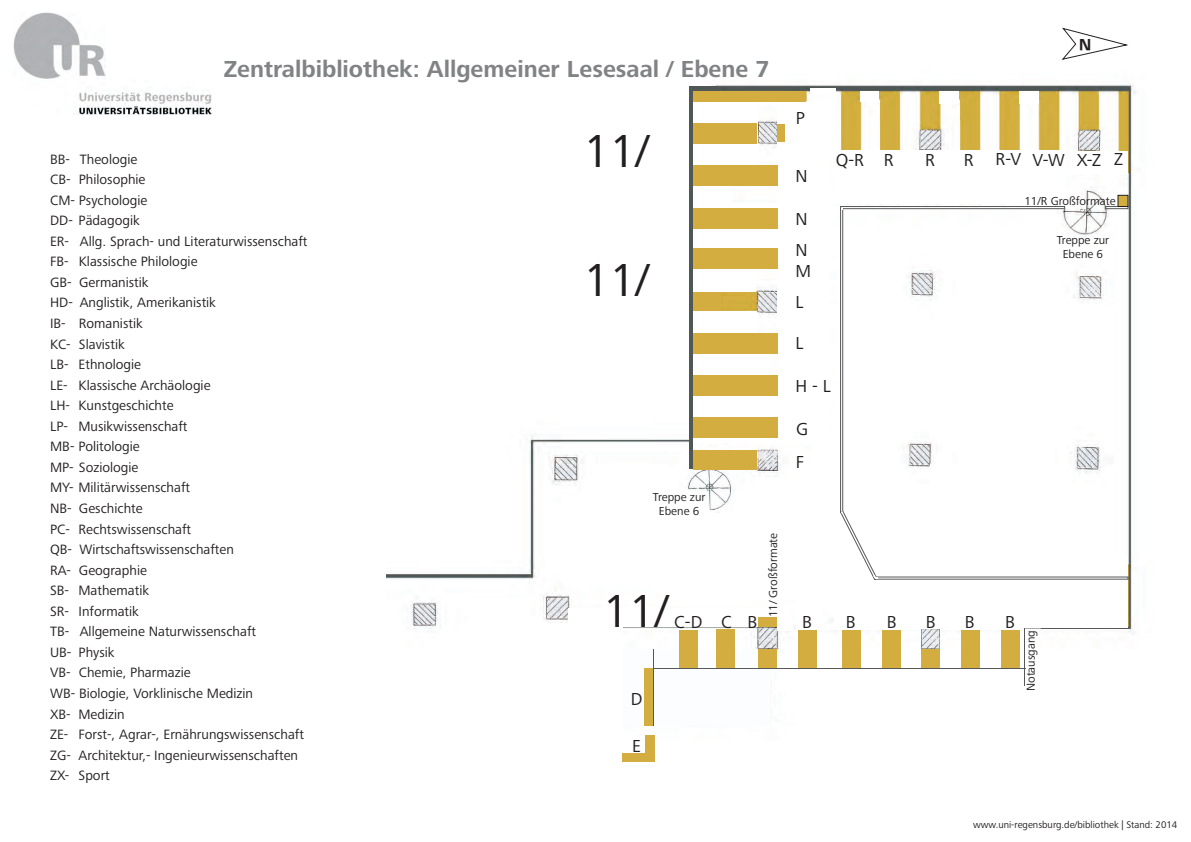
<style>
.page{position:relative;width:1191px;height:842px;background:#fff}
.page>*{position:absolute;margin:0;border:0;box-sizing:border-box;transform-origin:0 0}
.t1{font:48px "Frutiger Next LTW1 G";color:#231f20}
.t2{font:700 24px "Frutiger Next LTW1 G";color:#808285}
.t3{font:18px/31.2px "Frutiger Next LTW1 G";color:#231f20}
.t4{font:700 16.9px "Frutiger Next LTW1 G";color:#231f20}
.t5{font:14px/20.6px "Frutiger Next LTW1 G";color:#231f20}
.t6{font:12px/14.2px "Frutiger Next LTW1 G";color:#231f20;text-align:center}
.t7{font:10px "Frutiger Next LTW1 G";color:#231f20}
</style>
<div class="page">
<img style="left:13px;top:12px;width:1123px;height:750px">
<div style="left:225px;top:13px;width:466px;height:32px;background:#fff"></div>
<svg style="left:1061px;top:28px;width:66px;height:32px"></svg>
<div style="left:1071px;top:151px;width:56px;height:23px;background:#fff"></div>
<div style="left:34px;top:544px;width:352px;height:202px;background:#fff"></div>
<div style="left:835px;top:150px;width:230px;height:54px;background:#fff"></div>
<div style="left:810px;top:88px;width:26px;height:5px;background:#fff"></div>
<div style="left:777px;top:102px;width:52px;height:341px;background:#fff"></div>
<div style="left:777px;top:125px;width:7px;height:17px;background:#d3ad3f"></div>
<div style="left:683px;top:451px;width:50px;height:46px;background:#fff"></div>
<img style="left:679px;top:465px;width:56px;height:48px">
<div style="left:718px;top:450px;width:39px;height:19px;background:#d3ad3f"></div>
<div style="left:842px;top:630px;width:18px;height:38px;background:#d3ad3f"></div>
<div style="left:798px;top:630px;width:18px;height:38px;background:#d3ad3f"></div>
<div style="left:882px;top:629px;width:18px;height:39px;background:#d3ad3f"></div>
<div style="left:921px;top:649px;width:19px;height:19px;background:#d3ad3f"></div>
<div style="left:961px;top:630px;width:19px;height:38px;background:#d3ad3f"></div>
<div style="left:1001px;top:629px;width:18px;height:39px;background:#d3ad3f"></div>
<div style="left:834px;top:557px;width:294px;height:73px;background:#fff"></div>
<hr style="left:1025px;top:628px;width:103px;height:1px;background:#57585a">
<hr style="left:1024px;top:628px;width:1px;height:57px;background:#57585a">
<img style="left:921px;top:629px;width:18px;height:19px">
<div style="left:825px;top:624px;width:13px;height:6px;background:#fff"></div>
<div style="left:593px;top:649px;width:176px;height:77px;background:#fbfdfe"></div>
<div style="left:758px;top:649px;width:18px;height:19px;background:#d3ad3f"></div>
<div style="left:777px;top:619px;width:15px;height:12px;background:#fff"></div>
<div style="left:568px;top:608px;width:217px;height:19px;background:#fff"></div>
<div style="left:679px;top:630px;width:19px;height:38px;background:#d3ad3f"></div>
<div style="left:716px;top:629px;width:19px;height:39px;background:#d3ad3f"></div>
<div style="left:459px;top:623px;width:164px;height:141px;background:#fff"></div>
<div style="left:645px;top:668px;width:9px;height:57px;background:#d3ad3f"></div>
<div style="left:645px;top:735px;width:9px;height:27px;background:#d3ad3f"></div>
<div style="left:622px;top:754px;width:29px;height:8px;background:#d3ad3f"></div>
<div style="left:840px;top:206px;width:225px;height:3px;border:1px solid #57585a"></div>
<div style="left:840px;top:208px;width:3px;height:305px;border:1px solid #57585a"></div>
<div style="left:1105px;top:206px;width:23px;height:3px;border:1px solid #57585a"></div>
<svg style="left:839px;top:510px;width:38px;height:70px"></svg>
<hr style="left:654px;top:668px;width:371px;height:1px;background:#57585a">
<hr style="left:653px;top:649px;width:1px;height:76px;background:#57585a">
<hr style="left:689px;top:86px;width:4px;height:383px;background:#505757">
<div style="left:693px;top:92px;width:26px;height:351px;background:#fff"></div>
<div style="left:689px;top:86px;width:28px;height:6px;background:#505757"></div>
<div style="left:693px;top:292px;width:28px;height:19px;background:#d3ad3f"></div>
<div style="left:693px;top:450px;width:26px;height:19px;background:#d3ad3f"></div>
<div style="left:712px;top:437px;width:66px;height:6px;background:#fff"></div>
<div style="left:711px;top:412px;width:66px;height:6px;background:#fff"></div>
<div style="left:716px;top:395px;width:75px;height:17px;background:#fff"></div>
<div style="left:695px;top:353px;width:75px;height:22px;background:#fff"></div>
<div style="left:693px;top:311px;width:64px;height:22px;background:#fff"></div>
<div style="left:693px;top:269px;width:62px;height:22px;background:#fff"></div>
<div style="left:707px;top:227px;width:70px;height:22px;background:#fff"></div>
<div style="left:708px;top:185px;width:23px;height:22px;background:#fff"></div>
<div style="left:693px;top:142px;width:64px;height:23px;background:#fff"></div>
<div style="left:693px;top:102px;width:64px;height:21px;background:#fff"></div>
<div style="left:693px;top:375px;width:84px;height:20px;background:#d3ad3f"></div>
<div style="left:693px;top:417px;width:84px;height:20px;background:#d3ad3f"></div>
<div style="left:693px;top:333px;width:84px;height:20px;background:#d3ad3f"></div>
<div style="left:693px;top:249px;width:84px;height:20px;background:#d3ad3f"></div>
<div style="left:693px;top:165px;width:84px;height:20px;background:#d3ad3f"></div>
<div style="left:693px;top:123px;width:64px;height:20px;background:#d3ad3f"></div>
<div style="left:693px;top:92px;width:112px;height:10px;background:#d3ad3f"></div>
<svg style="left:693px;top:203px;width:85px;height:26px"></svg>
<div style="left:693px;top:209px;width:84px;height:20px;background:#d3ad3f"></div>
<img style="left:14px;top:13px;width:197px;height:102px">
<div style="left:1117px;top:195px;width:11px;height:12px;background:#d3ad3f;border:1px solid #231f20"></div>
<div style="left:1019px;top:92px;width:19px;height:12px;background:#fff"></div>
<div style="left:939px;top:92px;width:19px;height:12px;background:#fff"></div>
<div style="left:860px;top:92px;width:19px;height:10px;background:#fff"></div>
<div style="left:758px;top:617px;width:18px;height:10px;background:#d3ad3f"></div>
<h2 class="t2" style="left:224px;top:60px;width:547px">Zentralbibliothek: Allgemeiner Lesesaal / Ebene 7</h2>
<p class="t5" style="left:50px;top:150px;width:259px">BB- Theologie<br>CB- Philosophie<br>CM- Psychologie<br>DD- Pädagogik<br>ER- Allg. Sprach- und Literaturwissenschaft<br>FB- Klassische Philologie<br>GB- Germanistik<br>HD- Anglistik, Amerikanistik<br>IB- Romanistik<br>KC- Slavistik<br>LB- Ethnologie<br>LE- Klassische Archäologie<br>LH- Kunstgeschichte<br>LP- Musikwissenschaft<br>MB- Politologie<br>MP- Soziologie<br>MY- Militärwissenschaft<br>NB- Geschichte<br>PC- Rechtswissenschaft<br>QB- Wirtschaftswissenschaften<br>RA- Geographie<br>SB- Mathematik<br>SR- Informatik<br>TB- Allgemeine Naturwissenschaft<br>UB- Physik<br>VB- Chemie, Pharmazie<br>WB- Biologie, Vorklinische Medizin<br>XB- Medizin<br>ZE- Forst-, Agrar-, Ernährungswissenschaft<br>ZG- Architektur,- Ingenieurwissenschaften<br>ZX- Sport</p>
<h1 class="t1" style="left:583px;top:133px;width:67px">11/</h1>
<h1 class="t1" style="left:583px;top:261px;width:67px">11/</h1>
<p class="t6" style="left:653px;top:491px;width:54px">Treppe zur<br>Ebene 6</p>
<h1 class="t1" style="left:603px;top:593px;width:67px">11/</h1>
<p class="t3" style="left:674px;top:608px;width:85px">C-D C B</p>
<p class="t6" style="left:767px;top:617px;width:86px;rotate:-90deg">11/ Großformate</p>
<p class="t3" style="left:631px;top:685px;width:13px">D</p>
<p class="t3" style="left:632px;top:732px;width:10px">E</p>
<p class="t3" style="left:795px;top:105px;width:11px">P</p>
<p class="t4" style="left:1091px;top:51px;width:14px;rotate:-180deg">N</p>
<p class="t3" style="left:835px;top:146px;width:59px">Q-R R</p>
<p class="t3" style="left:925px;top:146px;width:11px">R</p>
<p class="t3" style="left:963px;top:146px;width:161px">R R-V V-W X-Z Z</p>
<p class="t3" style="left:795px;top:163px;width:14px">N</p>
<p class="t3" style="left:795px;top:205px;width:14px">N<br>N</p>
<p class="t3" style="left:795px;top:258px;width:17px;line-height:30.7px">M<br>L</p>
<p class="t3" style="left:795px;top:330px;width:10px">L</p>
<p class="t3" style="left:795px;top:372px;width:37px">H - L</p>
<p class="t3" style="left:795px;top:414px;width:14px;line-height:33.3px">G<br>F</p>
<p class="t6" style="left:1024px;top:195px;width:93px">11/R Großformate</p>
<p class="t6" style="left:1056px;top:234px;width:54px">Treppe zur<br>Ebene 6</p>
<p class="t3" style="left:802px;top:608px;width:11px">B</p>
<p class="t3" style="left:846px;top:608px;width:11px">B</p>
<p class="t3" style="left:886px;top:608px;width:11px">B</p>
<p class="t3" style="left:925px;top:608px;width:11px">B</p>
<p class="t3" style="left:965px;top:608px;width:11px">B</p>
<p class="t3" style="left:1005px;top:609px;width:11px">B</p>
<p class="t6" style="left:1025px;top:691px;width:63px;rotate:-90deg">Notausgang</p>
<p class="t7" style="left:973px;top:821px;width:206px">www.uni-regensburg.de/bibliothek | Stand: 2014</p>
</div>
